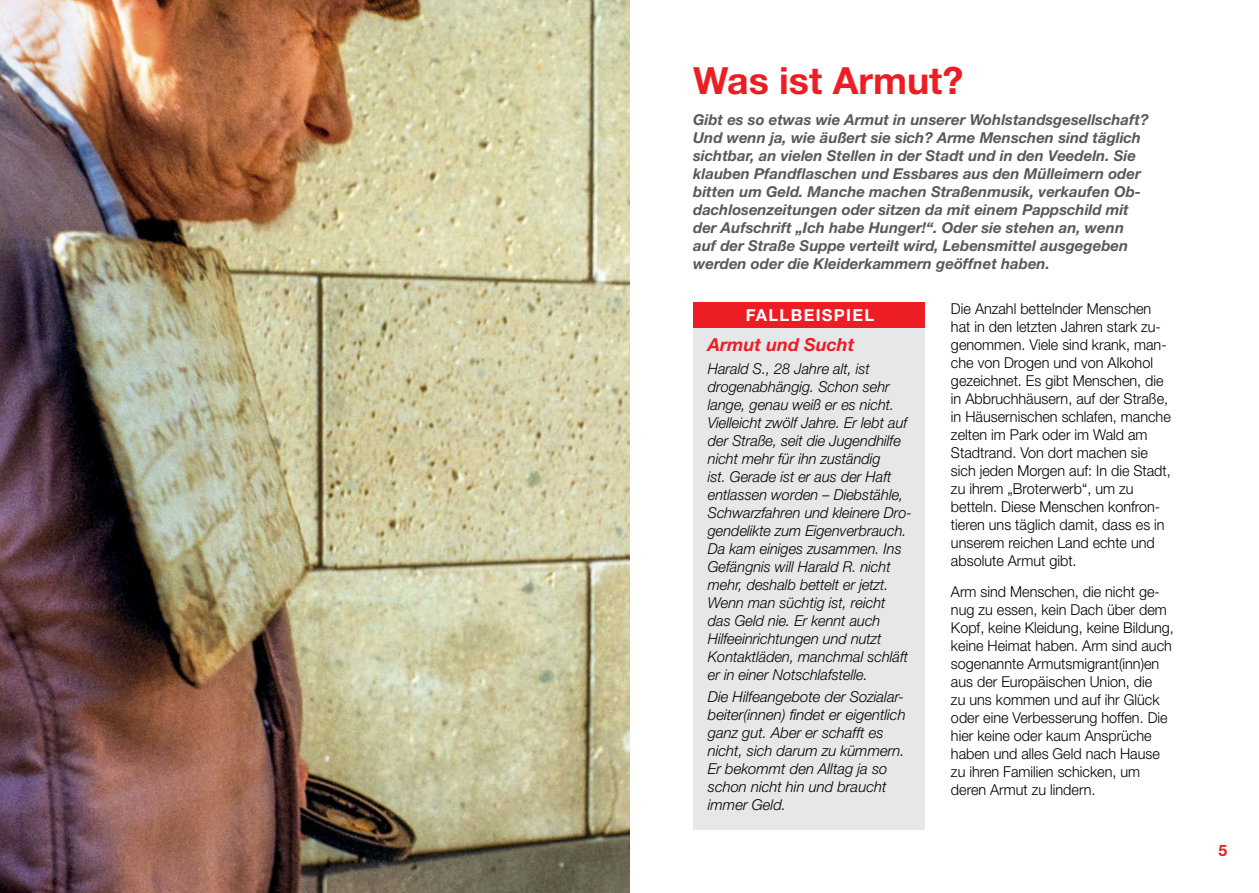
<style>
.page{position:relative;width:1259px;height:893px;background:#fff}
.page>*{position:absolute;margin:0;border:0;box-sizing:border-box;transform-origin:0 0}
.t1{font:700 37.5px "Helvetica Neue";color:#ed1d24}
.t2{font:italic 700 18px "Helvetica Neue";color:#ed1d24}
.t3{font:700 16.5px "Helvetica Neue";letter-spacing:.08em;color:#fff}
.t4{font:700 15.75px "Helvetica Neue";color:#ed1d24}
.t5{font:300 15px/18px "Helvetica Neue";color:#000;scale:.96 1}
.t6{font:italic 300 15px/18px "Helvetica Neue";color:#000}
.t7{font:italic 700 15px/18px "Helvetica Neue";color:#58595b}
</style>
<div class="page">
<img style="left:0;top:0;width:629px;height:893px">
<div style="left:693px;top:302px;width:232px;height:527px;background:#e6e7e8"></div>
<div style="left:693px;top:302px;width:232px;height:25px;background:#ed1d24"></div>
<h1 class="t1" style="left:693px;top:57px;width:272px">Was ist Armut?</h1>
<p class="t7" style="left:693px;top:110px;width:457px">Gibt es so etwas wie Armut in unserer Wohlstandsgesellschaft?<br>Und wenn ja, wie äußert sie sich? Arme Menschen sind täglich sichtbar, an vielen Stellen in der Stadt und in den Veedeln. Sie klauben Pfandflaschen und Essbares aus den Mülleimern oder bitten um Geld. Manche machen Straßenmusik, verkaufen Ob&shy;dachlosenzeitungen oder sitzen da mit einem Pappschild mit der Aufschrift „Ich habe Hunger!“. Oder sie stehen an, wenn auf der Straße Suppe verteilt wird, Lebensmittel ausgegeben werden oder die Kleiderkammern geöffnet haben.</p>
<p class="t3" style="left:745px;top:305px;width:130px">FALLBEISPIEL</p>
<p class="t2" style="left:708px;top:334px;width:148px">Armut und Sucht</p>
<p class="t6" style="left:708px;top:359px;width:206px">Harald S., 28 Jahre alt, ist drogenabhängig. Schon sehr lange, genau weiß er es nicht.<br>Vielleicht zwölf Jahre. Er lebt auf der Straße, seit die Jugendhilfe nicht mehr für ihn zuständig<br>ist. Gerade ist er aus der Haft entlassen worden – Diebstähle,<br>Schwarzfahren und kleinere Dro&shy;gendelikte zum Eigenverbrauch.<br>Da kam einiges zusammen. Ins<br>Gefängnis will Harald R. nicht mehr, deshalb bettelt er jetzt.<br>Wenn man süchtig ist, reicht das Geld nie. Er kennt auch<br>Hilfeeinrichtungen und nutzt<br>Kontaktläden, manchmal schläft er in einer Notschlafstelle.</p>
<p class="t6" style="left:708px;top:687px;width:199px">Die Hilfeangebote der Sozialar&shy;beiter(innen) findet er eigentlich ganz gut. Aber er schafft es nicht, sich darum zu kümmern.<br>Er bekommt den Alltag ja so schon nicht hin und braucht immer Geld.</p>
<p class="t5" style="left:951px;top:299px;width:230px">Die Anzahl bettelnder Menschen hat in den letzten Jahren stark zu&shy;genommen. Viele sind krank, man&shy;che von Drogen und von Alkohol gezeichnet. Es gibt Menschen, die in Abbruchhäusern, auf der Straße, in Häusernischen schlafen, manche zelten im Park oder im Wald am<br>Stadtrand. Von dort machen sie sich jeden Morgen auf: In die Stadt, zu ihrem „Broterwerb“, um zu betteln. Diese Menschen konfron&shy;tieren uns täglich damit, dass es in unserem reichen Land echte und absolute Armut gibt.</p>
<p class="t5" style="left:951px;top:582px;width:234px">Arm sind Menschen, die nicht ge&shy;nug zu essen, kein Dach über dem<br>Kopf, keine Kleidung, keine Bildung, keine Heimat haben. Arm sind auch sogenannte Armutsmigrant(inn)en aus der Europäischen Union, die<br>zu uns kommen und auf ihr Glück oder eine Verbesserung hoffen. Die hier keine oder kaum Ansprüche haben und alles Geld nach Hause zu ihren Familien schicken, um deren Armut zu lindern.</p>
<p class="t4" style="left:1218px;top:841px;width:10px">5</p>
</div>
